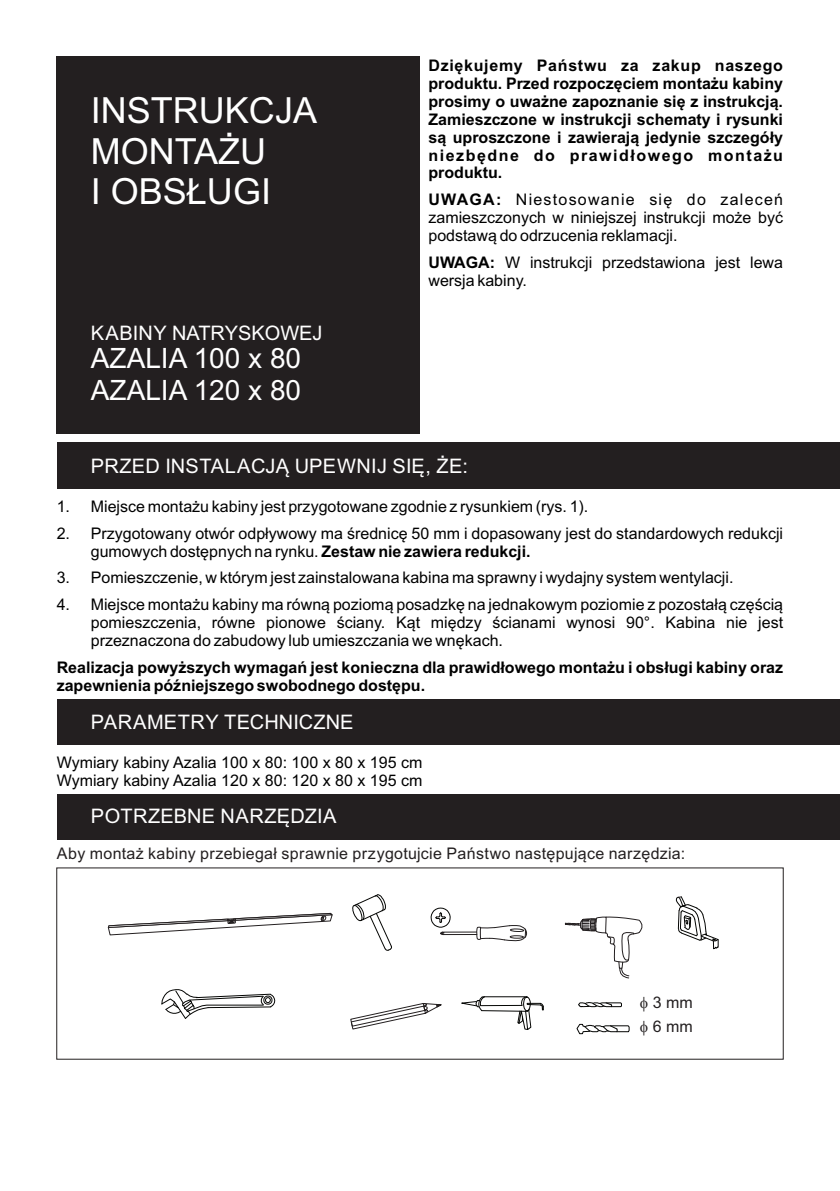
<style>
.page{position:relative;width:840px;height:1191px;background:#fff}
.page>*{position:absolute;margin:0;border:0;box-sizing:border-box;transform-origin:0 0}
.t1{font:36px/40.2px "Arial";color:#fff}
.t2{font:28px/31.2px "Arial";color:#fff}
.t3{font:20px "Arial";letter-spacing:.005em;color:#fff}
.t4{font:16px/17.8px "Arial";color:#000}
.t5{font:700 16px/17.8px "Arial";color:#000;text-align:justify}
.t6{font:16px/24px "Arial";letter-spacing:.02em;color:#231f20}
.s1{font-weight:700}
</style>
<div class="page">
<div style="left:57px;top:57px;width:363px;height:377px;background:#231f20"></div>
<div style="left:57px;top:442px;width:782px;height:47px;background:#231f20"></div>
<div style="left:57px;top:699px;width:782px;height:45px;background:#231f20"></div>
<div style="left:57px;top:794px;width:782px;height:45px;background:#231f20"></div>
<svg style="left:461px;top:996px;width:83px;height:34px"></svg>
<svg style="left:352px;top:894px;width:40px;height:57px"></svg>
<svg style="left:161px;top:989px;width:114px;height:30px"></svg>
<svg style="left:564px;top:916px;width:78px;height:62px"></svg>
<svg style="left:350px;top:1003px;width:92px;height:27px"></svg>
<svg style="left:107px;top:912px;width:226px;height:23px"></svg>
<svg style="left:430px;top:907px;width:96px;height:34px"></svg>
<div style="left:509px;top:928px;width:14px;height:4px;border:1px solid #231f20;border-radius:50%"></div>
<div style="left:509px;top:935px;width:14px;height:3px;border:1px solid #231f20;border-radius:50%"></div>
<svg style="left:578px;top:1002px;width:44px;height:5px"></svg>
<svg style="left:675px;top:896px;width:43px;height:53px"></svg>
<svg style="left:576px;top:1023px;width:53px;height:11px"></svg>
<h1 class="t1" style="left:91px;top:94px;width:228px">INSTRUKCJA<br>MONTAŻU<br>I OBSŁUGI</h1>
<p class="t3" style="left:91px;top:326px;width:233px">KABINY NATRYSKOWEJ</p>
<h2 class="t2" style="left:91px;top:345px;width:212px">AZALIA 100 x 80<br>AZALIA 120 x 80</h2>
<p class="t5" style="left:428px;top:58px;width:356px">Dziękujemy Państwu za zakup naszego produktu. Przed rozpoczęciem montażu kabiny prosimy o uważne zapoznanie się z instrukcją.<br>Zamieszczone w instrukcji schematy i rysunki są uproszczone i zawierają jedynie szczegóły niezbędne do prawidłowego montażu produktu.</p>
<p class="t4" style="left:428px;top:192px;width:356px;text-align:justify"><span class="s1">UWAGA:</span> Niestosowanie się do zaleceń zamieszczonych w niniejszej instrukcji może być podstawą do odrzucenia reklamacji.</p>
<p class="t4" style="left:428px;top:255px;width:356px"><span class="s1">UWAGA:</span> W instrukcji przedstawiona jest lewa wersja kabiny.</p>
<p class="t3" style="left:91px;top:459px;width:378px">PRZED INSTALACJĄ UPEWNIJ SIĘ, ŻE:</p>
<p class="t4" style="left:57px;top:499px;width:533px">1. Miejsce montażu kabiny jest przygotowane zgodnie z rysunkiem (rys. 1).</p>
<p class="t4" style="left:91px;top:526px;width:693px;text-indent:-34px">2. Przygotowany otwór odpływowy ma średnicę 50 mm i dopasowany jest do standardowych redukcji gumowych dostępnych na rynku. <span class="s1">Zestaw nie zawiera redukcji.</span></p>
<p class="t4" style="left:57px;top:570px;width:677px">3. Pomieszczenie, w którym jest zainstalowana kabina ma sprawny i wydajny system wentylacji.</p>
<p class="t4" style="left:91px;top:597px;width:693px;text-align:justify;text-indent:-34px">4. Miejsce montażu kabiny ma równą poziomą posadzkę na jednakowym poziomie z pozostałą częścią pomieszczenia, równe pionowe ściany. Kąt między ścianami wynosi 90°. Kabina nie jest przeznaczona do zabudowy lub umieszczania we wnękach.</p>
<p class="t5" style="left:57px;top:660px;width:727px">Realizacja powyższych wymagań jest konieczna dla prawidłowego montażu i obsługi kabiny oraz zapewnienia późniejszego swobodnego dostępu.</p>
<p class="t3" style="left:91px;top:714px;width:264px">PARAMETRY TECHNICZNE</p>
<p class="t4" style="left:57px;top:754px;width:367px">Wymiary kabiny Azalia 100 x 80: 100 x 80 x 195 cm<br>Wymiary kabiny Azalia 120 x 80: 120 x 80 x 195 cm</p>
<p class="t3" style="left:91px;top:808px;width:247px">POTRZEBNE NARZĘDZIA</p>
<p class="t6" style="left:57px;top:843px;width:629px">Aby montaż kabiny przebiegał sprawnie przygotujcie Państwo następujące narzędzia:</p>
<p class="t6" style="left:652px;top:991px;width:41px">3 mm<br>6 mm</p>
</div>
